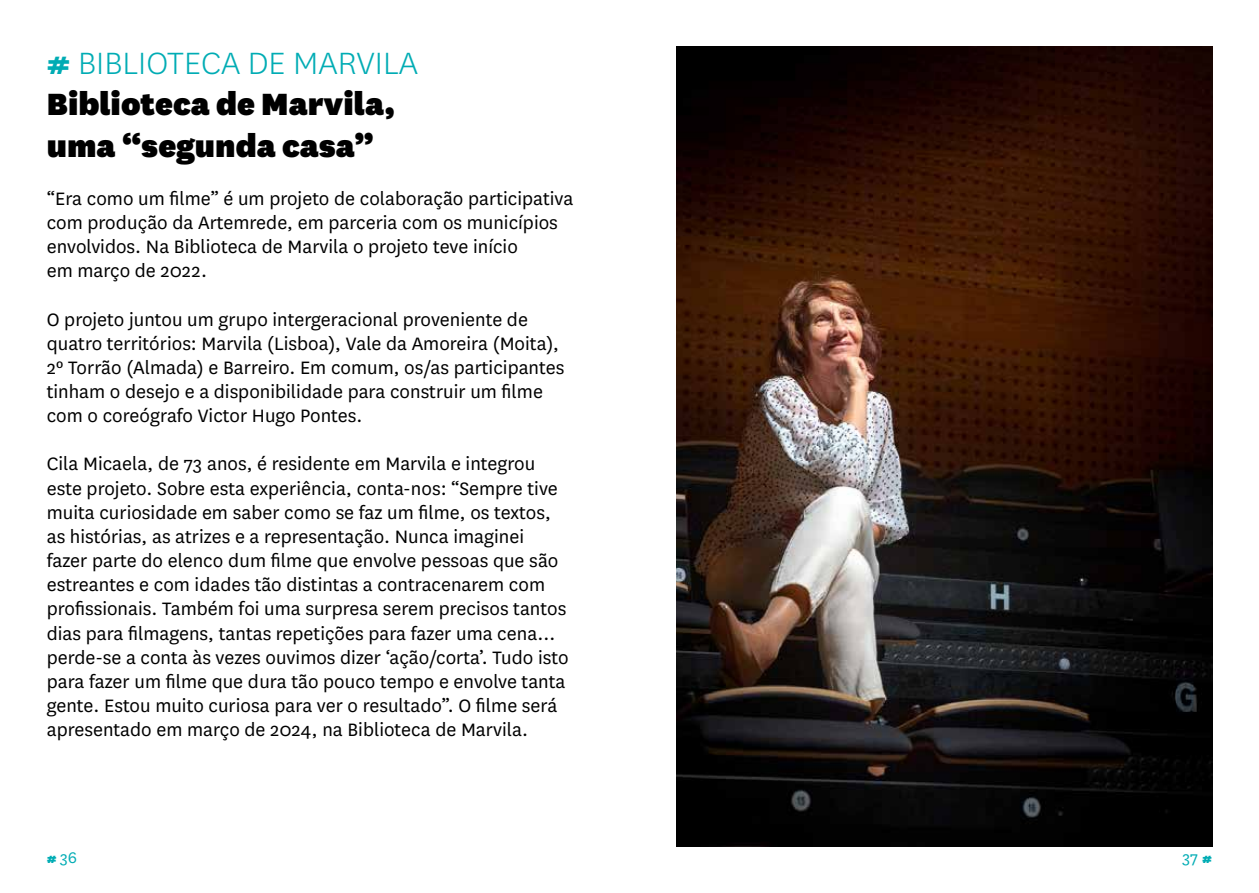
<style>
.page{position:relative;width:1259px;height:893px;background:#fff}
.page>*{position:absolute;margin:0;border:0;box-sizing:border-box;transform-origin:0 0}
.t1{font:900 36px/41.4px "National";color:#000}
.t2{font:21px/24.2px "National";color:#000}
.t3{font:18px "National";color:#00acb4}
.s1{font-weight:800;color:#00acb4}
.s2{font-weight:300;color:#00acb4}
.s3{font-weight:900;font-size:15px}
</style>
<div class="page">
<img style="left:676px;top:47px;width:536px;height:799px">
<h1 class="t1" style="left:47px;top:40px;width:373px"><span class="s1">#</span> <span class="s2">BIBLIOTECA DE MARVILA<br></span>Biblioteca de Marvila, uma “segunda casa”</h1>
<p class="t2" style="left:47px;top:185px;width:528px">“Era como um filme” é um projeto de colaboração participativa com produção da Artemrede, em parceria com os municípios envolvidos. Na Biblioteca de Marvila o projeto teve início<br>em março de 2022.</p>
<p class="t2" style="left:47px;top:306px;width:519px">O projeto juntou um grupo intergeracional proveniente de quatro territórios: Marvila (Lisboa), Vale da Amoreira (Moita), 2º Torrão (Almada) e Barreiro. Em comum, os/as participantes tinham o desejo e a disponibilidade para construir um filme com o coreógrafo Victor Hugo Pontes.</p>
<p class="t2" style="left:47px;top:451px;width:523px">Cila Micaela, de 73 anos, é residente em Marvila e integrou este projeto. Sobre esta experiência, conta-nos: “Sempre tive muita curiosidade em saber como se faz um filme, os textos, as histórias, as atrizes e a representação. Nunca imaginei fazer parte do elenco dum filme que envolve pessoas que são estreantes e com idades tão distintas a contracenarem com profissionais. Também foi uma surpresa serem precisos tantos dias para filmagens, tantas repetições para fazer uma cena… perde-se a conta às vezes ouvimos dizer ‘ação/corta’. Tudo isto para fazer um filme que dura tão pouco tempo e envolve tanta gente. Estou muito curiosa para ver o resultado”. O filme será apresentado em março de 2024, na Biblioteca de Marvila.</p>
<p class="t3" style="left:47px;top:846px;width:32px"><span class="s3">#</span> 36</p>
<p class="t3" style="left:1182px;top:846px;width:31px">37<span class="s3">#</span></p>
</div>
